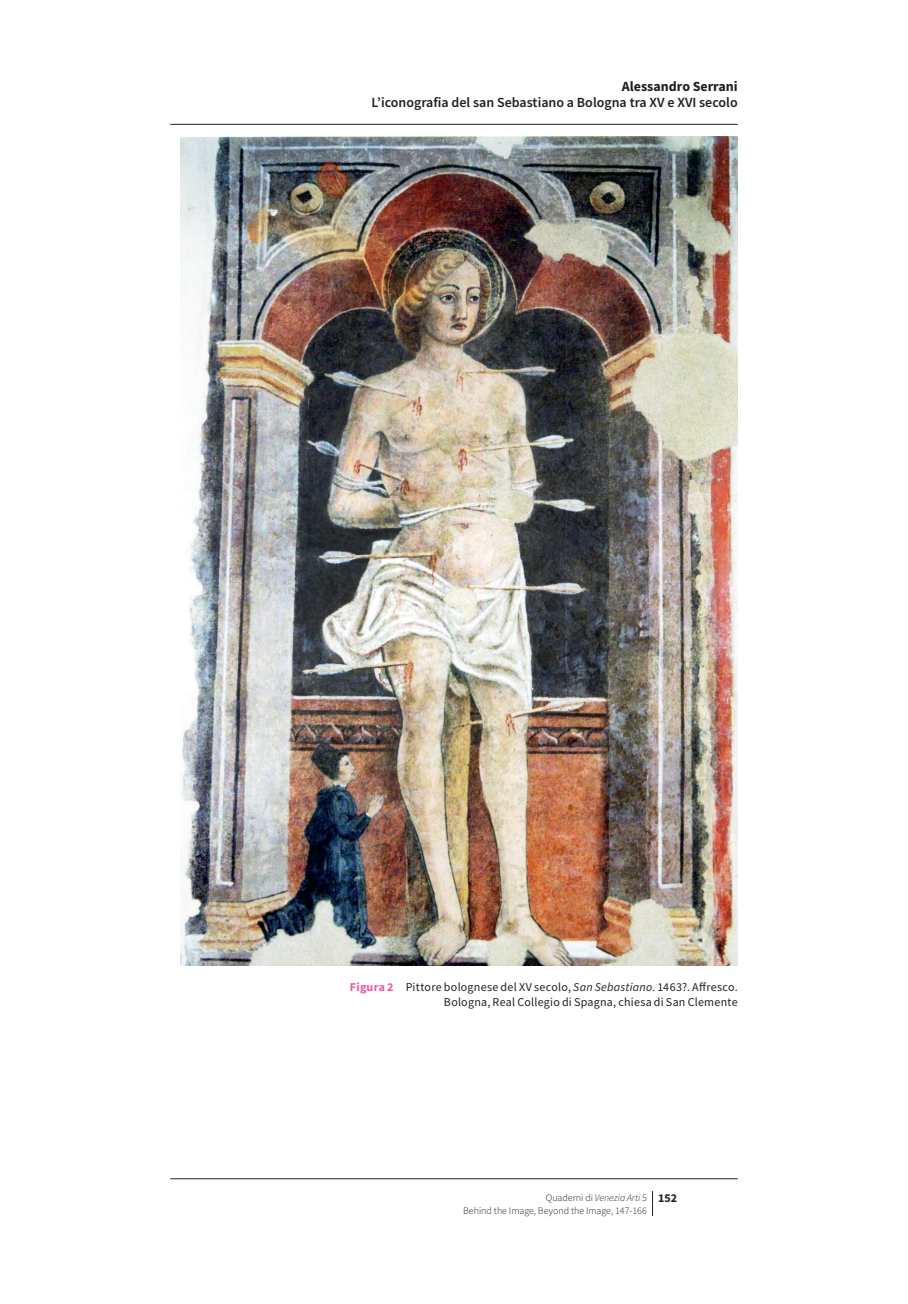
<style>
.page{position:relative;width:908px;height:1304px;background:#fff}
.page>*{position:absolute;margin:0;border:0;box-sizing:border-box;transform-origin:0 0}
.t1{font:600 14px "Source Sans Pro";color:#231f20}
.t2{font:700 14px "Source Sans Pro";color:#231f20}
.t3{font:12px/15px "Source Sans Pro";letter-spacing:.02em;color:#231f20;text-align:right}
.t4{font:300 10px/12.4px "Source Sans Pro";color:#231f20}
.s1{font-weight:700;color:#ef59a1}
.s2{font-style:italic}
.s3{font-weight:700;font-size:12px}
</style>
<div class="page">
<svg style="left:652px;top:1191px;width:1px;height:25px"></svg>
<img style="left:181px;top:136px;width:556px;height:829px">
<hr style="left:170px;top:124px;width:567px;height:1px;background:#231f20">
<hr style="left:170px;top:1178px;width:567px;height:1px;background:#231f20">
<p class="t2" style="left:621px;top:77px;width:117px">Alessandro Serrani</p>
<p class="t1" style="left:371px;top:94px;width:367px">L’iconografia del san Sebastiano a Bologna tra XV e XVI secolo</p>
<p class="t3" style="left:350px;top:979px;width:389px"><span class="s1">Figura 2</span> Pittore bolognese del XV secolo, <span class="s2">San Sebastiano</span>. 1463?. Affresco.<br>Bologna, Real Collegio di Spagna, chiesa di San Clemente</p>
<p class="t4" style="left:463px;top:1191px;width:215px;text-indent:83px">Quaderni di <span class="s2">Venezia Arti</span> 5 <span class="s3">152<br></span>Behind the Image, Beyond the Image, 147-166</p>
</div>
